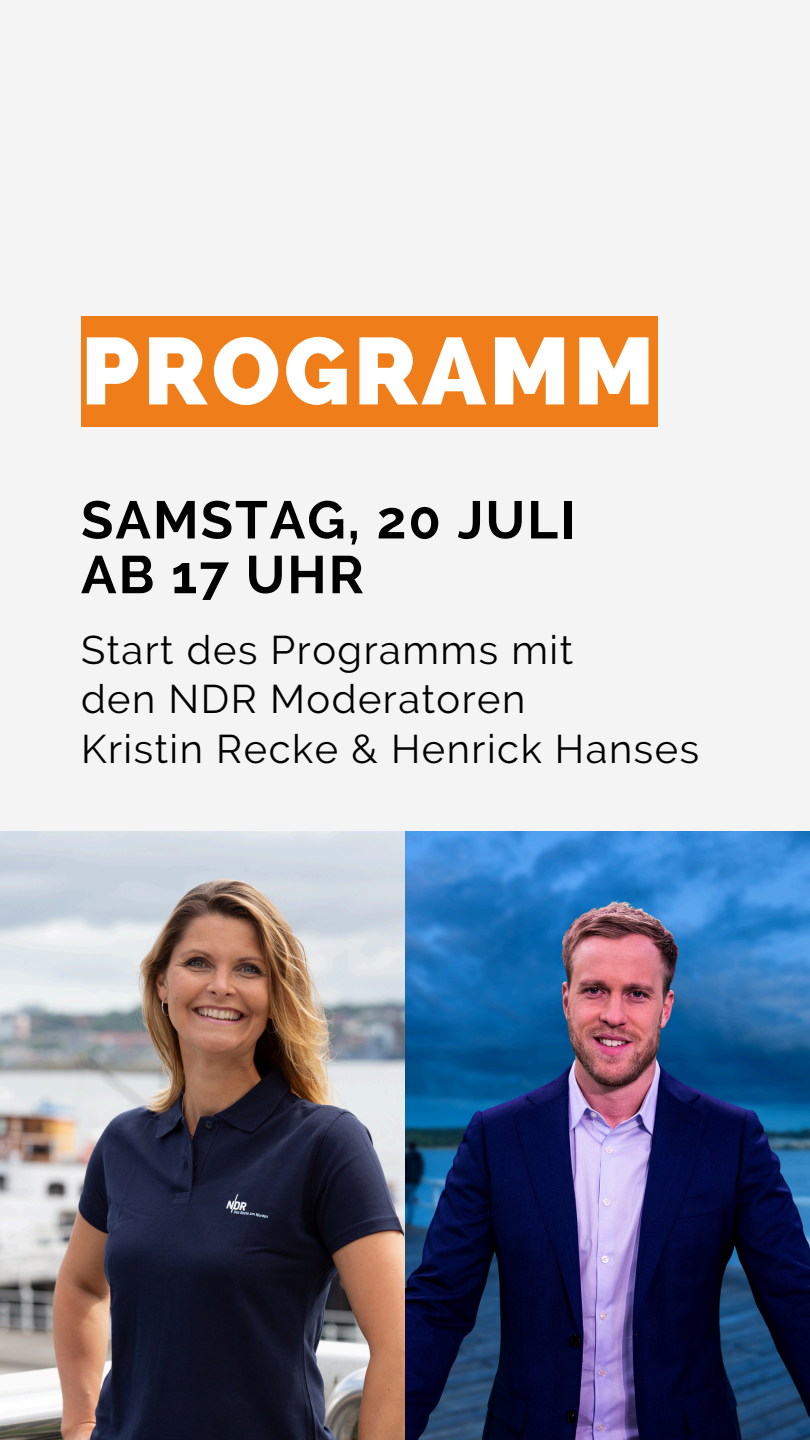
<style>
.page{position:relative;width:810px;height:1440px;background:#f4f4f5}
.page>*{position:absolute;margin:0;border:0;box-sizing:border-box;transform-origin:0 0}
.t1{font:800 94.6px "Raleway";letter-spacing:.04em;color:#fff}
.t2{font:700 52.9px/54.8px "Raleway";letter-spacing:.04em;color:#000}
.t3{font:39.9px "Raleway";letter-spacing:.04em;color:#000}
</style>
<div class="page">
<img style="left:0;top:831px;width:810px;height:609px">
<div style="left:81px;top:316px;width:577px;height:111px;background:#ef7d19"></div>
<h1 class="t1" style="left:81px;top:316px;width:575px">PROGRAMM</h1>
<h2 class="t2" style="left:81px;top:492px;width:496px">SAMSTAG, 20 JULI<br>AB 17 UHR</h2>
<p class="t3" style="left:81px;top:626px;width:494px">Start des Programms mit</p>
<p class="t3" style="left:81px;top:676px;width:446px">den NDR Moderatoren</p>
<p class="t3" style="left:81px;top:725px;width:620px">Kristin Recke &amp; Henrick Hanses</p>
</div>
